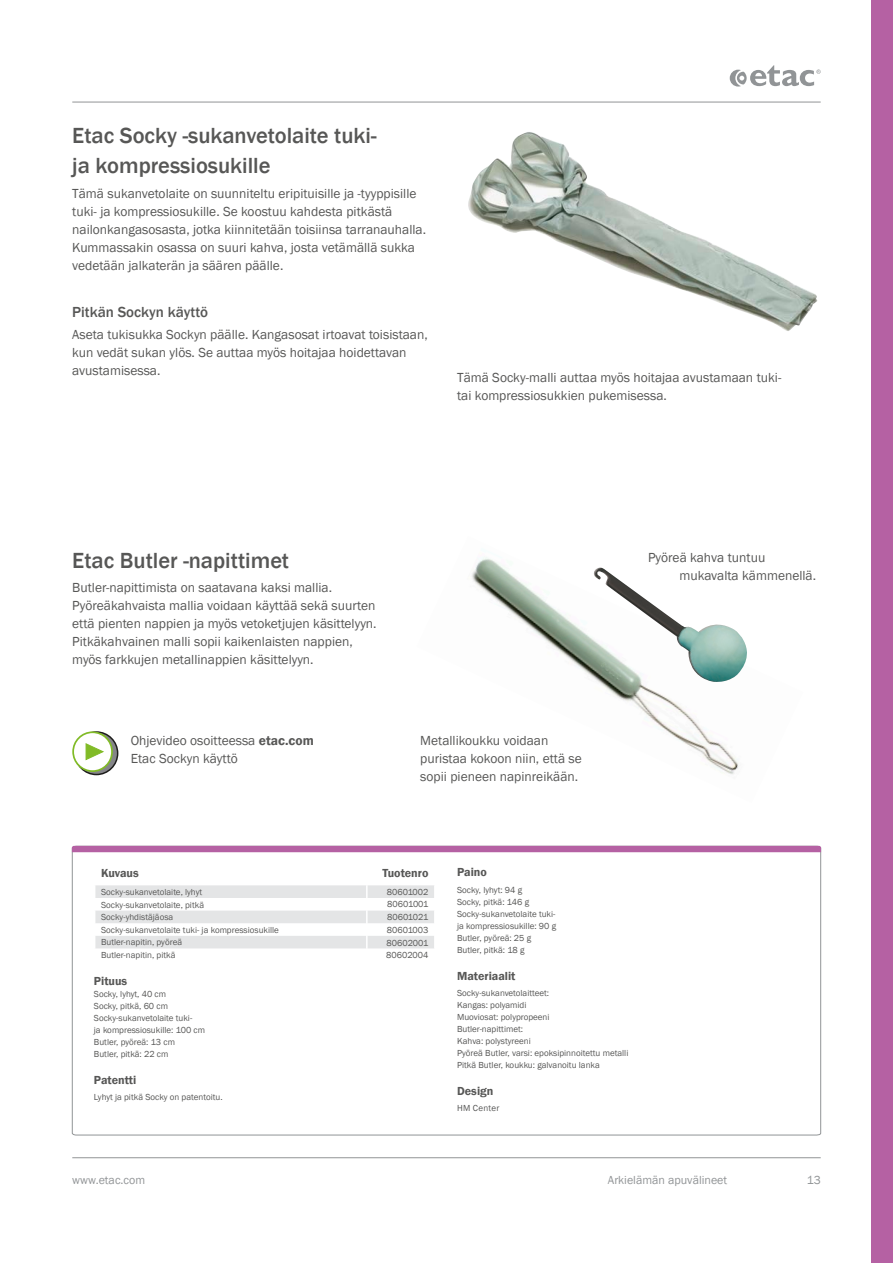
<style>
.page{position:relative;width:893px;height:1263px;background:#fff}
.page>*{position:absolute;margin:0;border:0;box-sizing:border-box;transform-origin:0 0}
.t1{font:500 22.5px/30px "Franklin Gothic";color:#575756}
.t2{font:500 15px "Franklin Gothic";color:#575756}
.t3{font:13.5px/18px "Franklin Gothic";color:#575756}
.t4{font:600 12px "Franklin Gothic";color:#575756}
.t5{font:12px "Franklin Gothic";color:#919496}
.t6{font:9px/12px "Franklin Gothic";color:#575756}
.t7{font:9px "Franklin Gothic";letter-spacing:.025em;color:#575756}
.s1{font-weight:600}
</style>
<div class="page">
<img style="left:472px;top:557px;width:267px;height:218px">
<img style="left:594px;top:567px;width:153px;height:116px">
<svg style="left:75px;top:732px;width:43px;height:42px"></svg>
<div style="left:74px;top:731px;width:44px;height:44px;border:2px solid #1d1d1b;border-radius:50%"></div>
<div style="left:73px;top:732px;width:39px;height:39px;background:#fff;border-radius:50%"></div>
<div style="left:72px;top:731px;width:41px;height:41px;border:2px solid #81bb27;border-radius:50%"></div>
<svg style="left:85px;top:743px;width:19px;height:18px"></svg>
<svg style="left:72px;top:845px;width:749px;height:291px"></svg>
<div style="left:72px;top:846px;width:749px;height:6px;background:#b561a3"></div>
<img style="left:468px;top:132px;width:350px;height:199px">
<hr style="left:72px;top:102px;width:749px;height:1px;background:#919496">
<hr style="left:72px;top:1157px;width:749px;height:1px;background:#919496">
<div style="left:872px;top:0;width:21px;height:1263px;background:#b561a3"></div>
<svg style="left:730px;top:65px;width:91px;height:22px"></svg>
<h1 class="t1" style="left:72px;top:121px;width:306px">Etac Socky -sukanvetolaite tuki&shy;ja kompressiosukille</h1>
<p class="t3" style="left:72px;top:184px;width:355px">Tämä sukanvetolaite on suunniteltu eripituisille ja -tyyppisille tuki- ja kompressiosukille. Se koostuu kahdesta pitkästä nailonkangasosasta, jotka kiinnitetään toisiinsa tarranauhalla.<br>Kummassakin osassa on suuri kahva, josta vetämällä sukka vedetään jalkaterän ja säären päälle.</p>
<p class="t2" style="left:72px;top:303px;width:137px">Pitkän Sockyn käyttö</p>
<p class="t3" style="left:72px;top:326px;width:357px">Aseta tukisukka Sockyn päälle. Kangasosat irtoavat toisistaan, kun vedät sukan ylös. Se auttaa myös hoitajaa hoidettavan avustamisessa.</p>
<p class="t3" style="left:457px;top:369px;width:326px">Tämä Socky-malli auttaa myös hoitajaa avustamaan tuki&shy;tai kompressiosukkien pukemisessa.</p>
<h1 class="t1" style="left:72px;top:546px;width:218px">Etac Butler -napittimet</h1>
<p class="t3" style="left:72px;top:579px;width:306px">Butler-napittimista on saatavana kaksi mallia.<br>Pyöreäkahvaista mallia voidaan käyttää sekä suurten että pienten nappien ja myös vetoketjujen käsittelyyn.<br>Pitkäkahvainen malli sopii kaikenlaisten nappien, myös farkkujen metallinappien käsittelyyn.</p>
<p class="t3" style="left:679px;top:548px;width:138px;text-indent:-31px">Pyöreä kahva tuntuu mukavalta kämmenellä.</p>
<p class="t3" style="left:131px;top:731px;width:185px">Ohjevideo osoitteessa <span class="s1">etac.com<br></span>Etac Sockyn käyttö</p>
<p class="t3" style="left:420px;top:731px;width:163px">Metallikoukku voidaan puristaa kokoon niin, että se sopii pieneen napinreikään.</p>
<p class="t4" style="left:101px;top:865px;width:39px">Kuvaus</p>
<p class="t4" style="left:382px;top:865px;width:47px">Tuotenro</p>
<p class="t6" style="left:101px;top:886px;width:103px">Socky-sukanvetolaite, lyhyt</p>
<p class="t6" style="left:387px;top:886px;width:43px">80601002</p>
<p class="t6" style="left:101px;top:899px;width:105px">Socky-sukanvetolaite, pitkä</p>
<p class="t6" style="left:387px;top:899px;width:43px">80601001</p>
<p class="t6" style="left:101px;top:911px;width:74px">Socky-yhdistäjäosa</p>
<p class="t6" style="left:387px;top:911px;width:43px">80601021</p>
<p class="t6" style="left:101px;top:924px;width:179px">Socky-sukanvetolaite tuki- ja kompressiosukille</p>
<p class="t6" style="left:387px;top:924px;width:43px">80601003</p>
<p class="t6" style="left:101px;top:936px;width:83px">Butler-napitin, pyöreä</p>
<p class="t6" style="left:387px;top:937px;width:43px">80602001</p>
<p class="t6" style="left:101px;top:949px;width:76px">Butler-napitin, pitkä</p>
<p class="t6" style="left:386px;top:949px;width:44px">80602004</p>
<p class="t4" style="left:94px;top:974px;width:35px">Pituus</p>
<p class="t6" style="left:94px;top:988px;width:113px">Socky, lyhyt, 40 cm<br>Socky, pitkä, 60 cm<br>Socky-sukanvetolaite tuki-<br>ja kompressiosukille: 100 cm<br>Butler, pyöreä: 13 cm<br>Butler, pitkä: 22 cm</p>
<p class="t4" style="left:94px;top:1073px;width:44px">Patentti</p>
<p class="t6" style="left:94px;top:1091px;width:130px">Lyhyt ja pitkä Socky on patentoitu.</p>
<p class="t4" style="left:457px;top:865px;width:31px">Paino</p>
<p class="t6" style="left:457px;top:884px;width:101px">Socky, lyhyt: 94 g<br>Socky, pitkä: 146 g<br>Socky-sukanvetolaite tuki&shy;ja kompressiosukille: 90 g<br>Butler, pyöreä: 25 g<br>Butler, pitkä: 18 g</p>
<p class="t4" style="left:457px;top:968px;width:60px">Materiaalit</p>
<p class="t6" style="left:457px;top:987px;width:173px">Socky-sukanvetolaitteet:<br>Kangas: polyamidi<br>Muoviosat: polypropeeni<br>Butler-napittimet:<br>Kahva: polystyreeni<br>Pyöreä Butler, varsi: epoksipinnoitettu metalli<br>Pitkä Butler, koukku: galvanoitu lanka</p>
<p class="t4" style="left:457px;top:1083px;width:38px">Design</p>
<p class="t7" style="left:457px;top:1102px;width:44px">HM Center</p>
<p class="t5" style="left:72px;top:1173px;width:74px">www.etac.com</p>
<p class="t5" style="left:608px;top:1173px;width:121px">Arkielämän apuvälineet</p>
<p class="t5" style="left:807px;top:1173px;width:15px">13</p>
</div>
